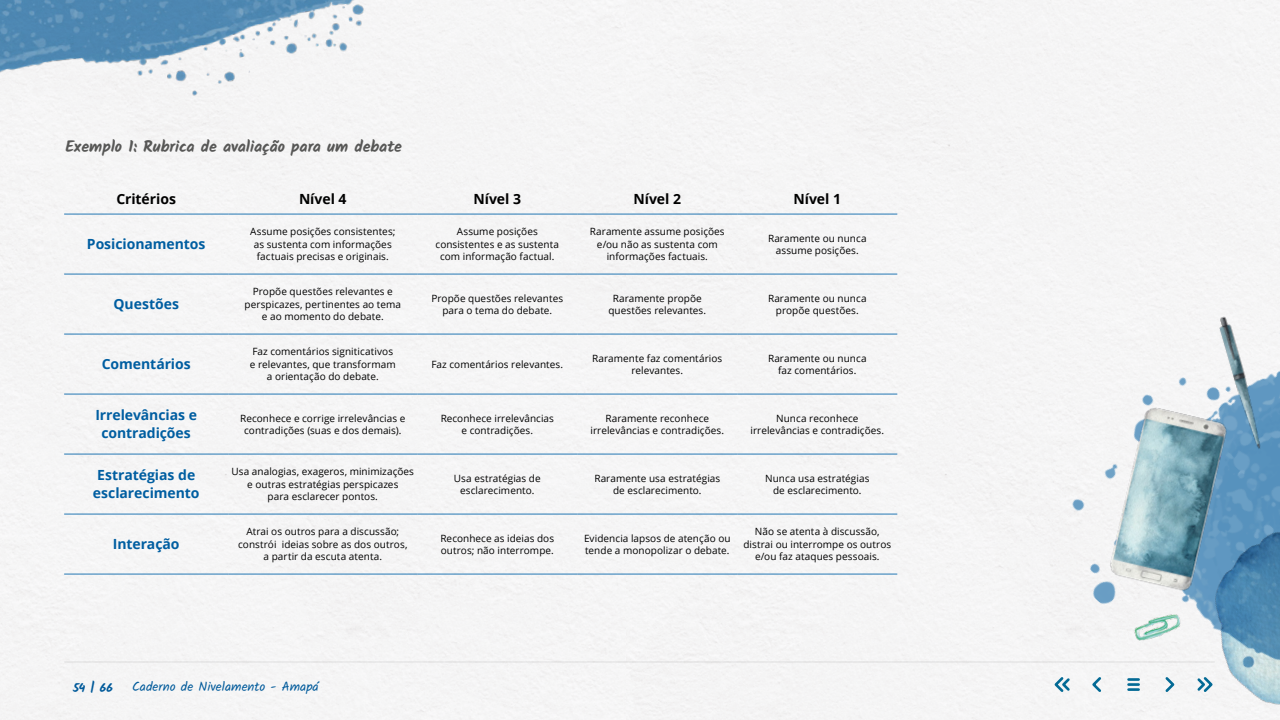
<style>
.page{position:relative;width:1280px;height:720px;background:#fff}
.page>*{position:absolute;margin:0;border:0;box-sizing:border-box;transform-origin:0 0}
.t1{font:700 16px "Kalam";letter-spacing:-.01em;color:#575756}
.t2{font:700 14px/18px "Open Sans";letter-spacing:-.005em;color:#005ea1;text-align:center}
.t3{font:700 14px "Open Sans";letter-spacing:-.005em;color:#000}
.t4{font:13px "Kalam";letter-spacing:.005em;color:#005ea1}
.t5{font:700 12px "Kalam";color:#005ea1}
.t6{font:10px/12.5px "Open Sans";letter-spacing:.005em;color:#000;text-align:center}
</style>
<div class="page">
<div style="left:627px;top:0;width:653px;height:720px;background:#f5f5f5"></div>
<img style="left:0;top:0;width:454px;height:117px">
<hr style="left:65px;top:661px;width:1149px;height:2px;background:#ededed">
<hr style="left:64px;top:214px;width:164px;height:1px;background:#2477b3">
<hr style="left:228px;top:214px;width:189px;height:1px;background:#2477b3">
<hr style="left:417px;top:214px;width:160px;height:1px;background:#2477b3">
<hr style="left:577px;top:214px;width:160px;height:1px;background:#2477b3">
<hr style="left:737px;top:214px;width:160px;height:1px;background:#2477b3">
<hr style="left:64px;top:274px;width:164px;height:1px;background:#2477b3">
<hr style="left:64px;top:334px;width:164px;height:1px;background:#2477b3">
<hr style="left:64px;top:394px;width:164px;height:1px;background:#2477b3">
<hr style="left:64px;top:454px;width:164px;height:1px;background:#2477b3">
<hr style="left:64px;top:514px;width:164px;height:1px;background:#2477b3">
<hr style="left:64px;top:574px;width:164px;height:1px;background:#2477b3">
<hr style="left:228px;top:274px;width:189px;height:1px;background:#2477b3">
<hr style="left:417px;top:274px;width:160px;height:1px;background:#2477b3">
<hr style="left:577px;top:274px;width:160px;height:1px;background:#2477b3">
<hr style="left:737px;top:274px;width:160px;height:1px;background:#2477b3">
<hr style="left:228px;top:334px;width:189px;height:1px;background:#2477b3">
<hr style="left:417px;top:334px;width:160px;height:1px;background:#2477b3">
<hr style="left:577px;top:334px;width:160px;height:1px;background:#2477b3">
<hr style="left:737px;top:334px;width:160px;height:1px;background:#2477b3">
<hr style="left:228px;top:394px;width:189px;height:1px;background:#2477b3">
<hr style="left:417px;top:394px;width:160px;height:1px;background:#2477b3">
<hr style="left:577px;top:394px;width:160px;height:1px;background:#2477b3">
<hr style="left:737px;top:394px;width:160px;height:1px;background:#2477b3">
<hr style="left:228px;top:454px;width:189px;height:1px;background:#2477b3">
<hr style="left:417px;top:454px;width:160px;height:1px;background:#2477b3">
<hr style="left:577px;top:454px;width:160px;height:1px;background:#2477b3">
<hr style="left:737px;top:454px;width:160px;height:1px;background:#2477b3">
<hr style="left:228px;top:514px;width:189px;height:1px;background:#2477b3">
<hr style="left:417px;top:514px;width:160px;height:1px;background:#2477b3">
<hr style="left:577px;top:514px;width:160px;height:1px;background:#2477b3">
<hr style="left:737px;top:514px;width:160px;height:1px;background:#2477b3">
<hr style="left:228px;top:574px;width:189px;height:1px;background:#2477b3">
<hr style="left:417px;top:574px;width:160px;height:1px;background:#2477b3">
<hr style="left:577px;top:574px;width:160px;height:1px;background:#2477b3">
<hr style="left:737px;top:574px;width:160px;height:1px;background:#2477b3">
<div style="left:1014px;top:256px;width:266px;height:464px;background:#f5f5f5"></div>
<img style="left:1098px;top:395px;width:140px;height:207px">
<img style="left:1151px;top:490px;width:129px;height:230px">
<img style="left:1206px;top:303px;width:68px;height:153px">
<img style="left:1120px;top:603px;width:75px;height:55px">
<h1 class="t1" style="left:66px;top:137px;width:338px">Exemplo 1: Rubrica de avaliação para um debate</h1>
<h2 class="t3" style="left:117px;top:189px;width:61px">Critérios</h2>
<h2 class="t3" style="left:299px;top:189px;width:49px">Nível 4</h2>
<h2 class="t3" style="left:474px;top:189px;width:49px">Nível 3</h2>
<h2 class="t3" style="left:634px;top:189px;width:49px">Nível 2</h2>
<h2 class="t3" style="left:794px;top:189px;width:49px">Nível 1</h2>
<h2 class="t2" style="left:87px;top:235px;width:120px">Posicionamentos</h2>
<p class="t6" style="left:250px;top:225px;width:147px">Assume posições consistentes; as sustenta com informações factuais precisas e originais.</p>
<p class="t6" style="left:436px;top:225px;width:125px">Assume posições consistentes e as sustenta com informação factual.</p>
<p class="t6" style="left:590px;top:225px;width:136px">Raramente assume posições e/ou não as sustenta com informações factuais.</p>
<p class="t6" style="left:768px;top:232px;width:100px">Raramente ou nunca assume posições.</p>
<h2 class="t2" style="left:113px;top:295px;width:67px">Questões</h2>
<p class="t6" style="left:245px;top:285px;width:158px">Propõe questões relevantes e perspicazes, pertinentes ao tema e ao momento do debate.</p>
<p class="t6" style="left:431px;top:292px;width:133px">Propõe questões relevantes para o tema do debate.</p>
<p class="t6" style="left:608px;top:292px;width:99px">Raramente propõe questões relevantes.</p>
<p class="t6" style="left:768px;top:292px;width:100px">Raramente ou nunca propõe questões.</p>
<h2 class="t2" style="left:102px;top:355px;width:91px">Comentários</h2>
<p class="t6" style="left:250px;top:345px;width:147px">Faz comentários signiticativos e relevantes, que transformam a orientação do debate.</p>
<p class="t6" style="left:432px;top:358px;width:133px">Faz comentários relevantes.</p>
<p class="t6" style="left:592px;top:352px;width:132px">Raramente faz comentários relevantes.</p>
<p class="t6" style="left:768px;top:352px;width:100px">Raramente ou nunca faz comentários.</p>
<h2 class="t2" style="left:95px;top:406px;width:103px">Irrelevâncias e contradições</h2>
<p class="t6" style="left:240px;top:412px;width:167px">Reconhece e corrige irrelevâncias e contradições (suas e dos demais).</p>
<p class="t6" style="left:441px;top:412px;width:115px">Reconhece irrelevâncias e contradições.</p>
<p class="t6" style="left:590px;top:412px;width:135px">Raramente reconhece irrelevâncias e contradições.</p>
<p class="t6" style="left:750px;top:412px;width:135px">Nunca reconhece irrelevâncias e contradições.</p>
<h2 class="t2" style="left:93px;top:466px;width:108px">Estratégias de esclarecimento</h2>
<p class="t6" style="left:232px;top:465px;width:184px">Usa analogias, exageros, minimizações e outras estratégias perspicazes<br>para esclarecer pontos.</p>
<p class="t6" style="left:454px;top:472px;width:88px">Usa estratégias de esclarecimento.</p>
<p class="t6" style="left:594px;top:472px;width:127px">Raramente usa estratégias de esclarecimento.</p>
<p class="t6" style="left:765px;top:472px;width:106px">Nunca usa estratégias de esclarecimento.</p>
<h2 class="t2" style="left:113px;top:535px;width:68px">Interação</h2>
<p class="t6" style="left:238px;top:525px;width:171px">Atrai os outros para a discussão; constrói ideias sobre as dos outros, a partir da escuta atenta.</p>
<p class="t6" style="left:440px;top:532px;width:115px;text-align:left">Reconhece as ideias dos outros; não interrompe.</p>
<p class="t6" style="left:584px;top:532px;width:148px;text-align:left">Evidencia lapsos de atenção ou tende a monopolizar o debate.</p>
<p class="t6" style="left:743px;top:525px;width:149px">Não se atenta à discussão, distrai ou interrompe os outros e/ou faz ataques pessoais.</p>
<p class="t5" style="left:73px;top:681px;width:41px">54 | 66</p>
<h3 class="t4" style="left:132px;top:678px;width:188px">Caderno de Nivelamento - Amapá</h3>
</div>
